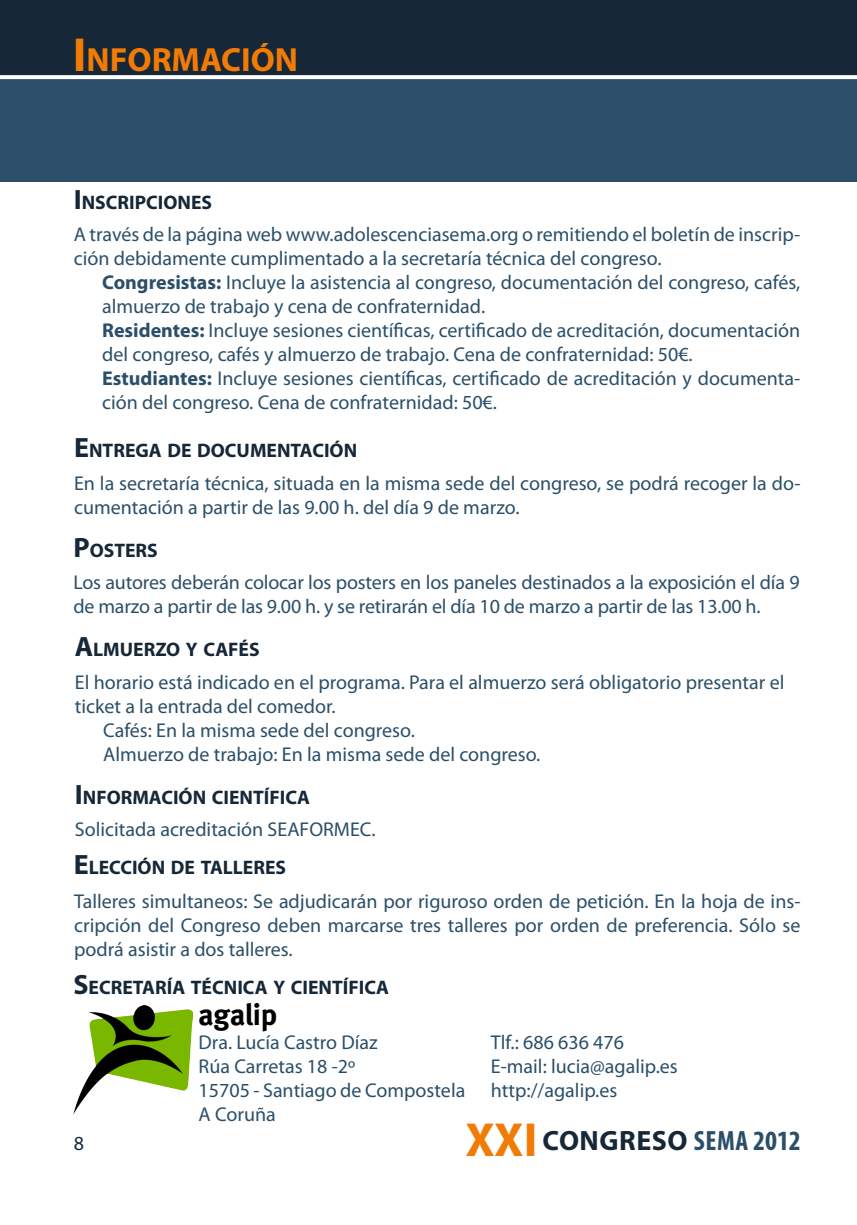
<style>
.page{position:relative;width:857px;height:1225px;background:#fff}
.page>*{position:absolute;margin:0;border:0;box-sizing:border-box;transform-origin:0 0}
.Cabeceira_1{font:700 33.6px "Myriad Pro";color:#f27b05}
.t1{font:700 30px "Meta";color:#000}
.t2{font:700 28px "Myriad Pro";letter-spacing:.02em;color:#162737}
.t3{font:20px/24px "Myriad Pro";color:#2b4f69}
.t4{font:20px "Myriad Pro";color:#162737}
.Cabeceira_1-2{font:700 19.6px "Myriad Pro";color:#162737}
.s1{font-size:48px}
.s2{font-size:28px}
.s3{font-weight:700}
.s4{font-size:48px;color:#f27b05}
.s5{font-stretch:condensed;color:#2b4f69}
</style>
<div class="page">
<div style="left:0;top:0;width:856px;height:77px;background:#162737"></div>
<div style="left:0;top:77px;width:856px;height:104px;background:#2b4f69"></div>
<svg style="left:0;top:75px;width:856px;height:4px;background:#f7f8f8"></svg>
<img style="left:73px;top:1005px;width:120px;height:109px">
<p class="Cabeceira_1" style="left:73px;top:38px;width:226px"><span class="s1">I</span>NFORMACIÓN</p>
<p class="Cabeceira_1-2" style="left:74px;top:190px;width:140px"><span class="s2">I</span>NSCRIPCIONES</p>
<p class="t3" style="left:74px;top:222px;width:727px">A través de la página web www.adolescenciasema.org o remitiendo el boletín de inscrip&shy;ción debidamente cumplimentado a la secretaría técnica del congreso.</p>
<p class="t3" style="left:102px;top:270px;width:699px"><span class="s3">Congresistas:</span> Incluye la asistencia al congreso, documentación del congreso, cafés, almuerzo de trabajo y cena de confraternidad.</p>
<p class="t3" style="left:102px;top:318px;width:699px"><span class="s3">Residentes:</span> Incluye sesiones científicas, certificado de acreditación, documentación del congreso, cafés y almuerzo de trabajo. Cena de confraternidad: 50€.</p>
<p class="t3" style="left:102px;top:366px;width:699px"><span class="s3">Estudiantes:</span> Incluye sesiones científicas, certificado de acreditación y documenta&shy;ción del congreso. Cena de confraternidad: 50€.</p>
<p class="Cabeceira_1-2" style="left:74px;top:438px;width:284px"><span class="s2">E</span>NTREGA DE DOCUMENTACIÓN</p>
<p class="t3" style="left:74px;top:470px;width:727px">En la secretaría técnica, situada en la misma sede del congreso, se podrá recoger la do&shy;cumentación a partir de las 9.00 h. del día 9 de marzo.</p>
<p class="Cabeceira_1-2" style="left:73px;top:537px;width:86px"><span class="s2">P</span>OSTERS</p>
<p class="t3" style="left:73px;top:570px;width:727px">Los autores deberán colocar los posters en los paneles destinados a la exposición el día 9 de marzo a partir de las 9.00 h. y se retirarán el día 10 de marzo a partir de las 13.00 h.</p>
<p class="Cabeceira_1-2" style="left:75px;top:637px;width:186px"><span class="s2">A</span>LMUERZO Y CAFÉS</p>
<p class="t3" style="left:75px;top:669px;width:710px">El horario está indicado en el programa. Para el almuerzo será obligatorio presentar el ticket a la entrada del comedor.</p>
<p class="t3" style="left:103px;top:717px;width:313px">Cafés: En la misma sede del congreso.</p>
<p class="t3" style="left:103px;top:741px;width:438px">Almuerzo de trabajo: En la misma sede del congreso.</p>
<p class="Cabeceira_1-2" style="left:75px;top:784px;width:237px"><span class="s2">I</span>NFORMACIÓN CIENTÍFICA</p>
<p class="t3" style="left:75px;top:817px;width:302px">Solicitada acreditación SEAFORMEC.</p>
<p class="Cabeceira_1-2" style="left:74px;top:854px;width:214px"><span class="s2">E</span>LECCIÓN DE TALLERES</p>
<p class="t3" style="left:74px;top:889px;width:727px;text-align:justify">Talleres simultaneos: Se adjudicarán por riguroso orden de petición. En la hoja de ins&shy;cripción del Congreso deben marcarse tres talleres por orden de preferencia. Sólo se podrá asistir a dos talleres.</p>
<p class="Cabeceira_1-2" style="left:73px;top:974px;width:317px"><span class="s2">S</span>ECRETARÍA TÉCNICA Y CIENTÍFICA</p>
<p class="t1" style="left:198px;top:997px;width:80px">agalip</p>
<p class="t3" style="left:198px;top:1030px;width:180px">Dra. Lucía Castro Díaz</p>
<p class="t3" style="left:198px;top:1054px;width:158px">Rúa Carretas 18 -2º</p>
<p class="t3" style="left:198px;top:1078px;width:268px">15705 - Santiago de Compostela</p>
<p class="t3" style="left:198px;top:1102px;width:79px">A Coruña</p>
<p class="t3" style="left:490px;top:1030px;width:135px">Tlf.: 686 636 476</p>
<p class="t3" style="left:490px;top:1054px;width:188px">E-mail: lucia@agalip.es</p>
<p class="t3" style="left:490px;top:1078px;width:128px">http://agalip.es</p>
<p class="t4" style="left:74px;top:1131px;width:12px">8</p>
<h3 class="t2" style="left:465px;top:1122px;width:337px"><span class="s4">XXI</span> CONGRESO <span class="s5">SEMA 2012</span></h3>
</div>
